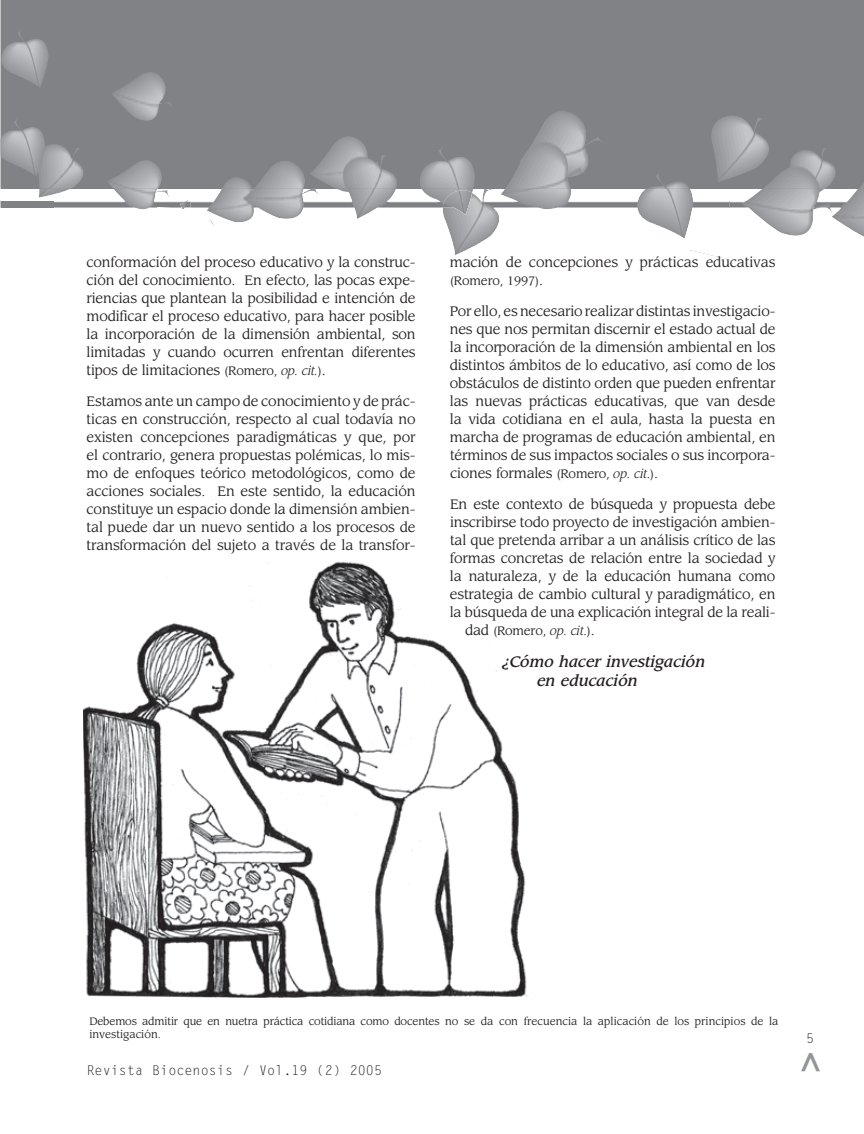
<style>
.page{position:relative;width:864px;height:1134px;background:#fff}
.page>*{position:absolute;margin:0;border:0;box-sizing:border-box;transform-origin:0 0}
.t1{font:700 36px "Leawood";color:#939598}
.t2{font:italic 500 15px/19.5px "Leawood";color:#231f20}
.t3{font:13.5px/18px "Leawood";letter-spacing:-.015em;color:#231f20;text-align:justify}
.t4{font:13.5px "Letter Gothic";color:#231f20}
.t5{font:12px "Leawood";letter-spacing:-.01em;color:#231f20}
.t6{font:10.5px/12.6px "Leawood";color:#231f20}
.s1{font-size:12px}
.s2{font-style:italic;font-size:12px}
.s3{font-size:13.5px}
.s4{font-style:italic}
</style>
<div class="page">
<div style="left:1px;top:0;width:863px;height:189px;background:#808285"></div>
<img style="left:768px;top:189px;width:96px;height:48px">
<img style="left:764px;top:148px;width:100px;height:41px">
<img style="left:717px;top:116px;width:54px;height:66px">
<img style="left:473px;top:189px;width:295px;height:58px">
<img style="left:506px;top:111px;width:183px;height:78px">
<img style="left:21px;top:189px;width:130px;height:21px">
<img style="left:109px;top:160px;width:53px;height:29px">
<img style="left:39px;top:189px;width:32px;height:9px">
<img style="left:0;top:121px;width:83px;height:68px">
<img style="left:1px;top:32px;width:170px;height:89px">
<div style="left:1px;top:202px;width:52px;height:6px;background:#808285"></div>
<img style="left:151px;top:189px;width:322px;height:66px">
<img style="left:222px;top:137px;width:253px;height:52px">
<img style="left:443px;top:190px;width:29px;height:25px">
<img style="left:152px;top:202px;width:41px;height:53px">
<svg style="left:677px;top:220px;width:111px;height:46px"></svg>
<hr style="left:0;top:0;width:1px;height:188px;background:#808285">
<img style="left:0;top:27px;width:1px;height:93px">
<img style="left:83px;top:561px;width:445px;height:437px">
<p class="t3" style="left:87px;top:254px;width:331px">con-for-ma-ción del pro-ce-so edu-ca-ti-vo y la cons-truc&shy;ción del co-no-ci-mien-to. En efec-to, las po-cas ex-pe&shy;rien-cias que plan-tean la po-si-bi-li-dad e in-ten-ción de mo-di-fi-car el pro-ce-so edu-ca-ti-vo, pa-ra ha-cer po-si-ble la in-cor-po-ra-ción de la di-men-sión am-bien-tal, son li-mi-ta-das y cuan-do ocu-rren en-fren-tan di-fe-ren-tes ti-pos de li-mi-ta-cio-nes <span class="s1">(Ro-me-ro,</span> <span class="s2">op. cit.</span><span class="s1">)</span>.</p>
<p class="t3" style="left:87px;top:392px;width:331px">Es-ta-mos an-te un cam-po de co-no-ci-mien-to y de prác&shy;ti-cas en cons-truc-ción, res-pec-to al cual to-da-vía no exis-ten con-cep- cio-nes pa-ra-dig-má-ti-cas y que, por el con-tra-rio, ge-ne-ra pro-pues-tas po-lé-mi-cas, lo mis&shy;mo de en-fo-ques teó-ri-co me-to-do-ló-gi-cos, co-mo de ac-cio-nes so-cia-les. En es-te sen-ti-do, la edu-ca-ción cons-ti-tu-ye un es-pa-cio don-de la di-men-sión am-bien&shy;tal pue-de dar un nue-vo sen-ti-do a los pro-ce-sos de trans-for-ma-ción del su-je-to a tra-vés de la trans-for-</p>
<p class="t3" style="left:450px;top:253px;width:327px">ma-ción de con-cep-cio-nes y prác-ti-cas edu-ca-ti-vas</p>
<p class="t5" style="left:450px;top:274px;width:95px">(Ro-me-ro, 1997)<span class="s3">.</span></p>
<p class="t3" style="left:450px;top:302px;width:327px">Por ello, es ne-ce-sa-rio rea-li-zar dis-tin-tas in-ves-ti-ga-cio&shy;nes que nos per-mi-tan dis-cer-nir el es-ta-do ac-tual de la in-cor-po-ra-ción de la di-men-sión am-bien-tal en los dis-tin-tos ám-bi-tos de lo edu-ca-ti-vo, así co-mo de los obs-tá-cu-los de dis-tin-to or-den que pue-den en-fren-tar las nue-vas prác-ti-cas edu-ca-ti-vas, que van des-de la vi-da co-ti-dia-na en el au-la, has-ta la pues-ta en mar-cha de pro-gra-mas de edu-ca-ción am-bien-tal, en tér-mi-nos de sus im-pac-tos so-cia-les o sus in-cor-po-ra&shy;cio-nes for-ma-les <span class="s1">(Ro-me-ro,</span> <span class="s2">op. cit</span><span class="s1">.)</span>.</p>
<p class="t3" style="left:450px;top:495px;width:327px">En es-te con-tex-to de bús-que-da y pro-pues-ta de-be ins-cri-bir-se to-do pro-yec-to de in-ves-ti-ga-ción am-bien&shy;tal que pre-ten-da arri-bar a un aná-li-sis crí-ti-co de las for-mas con-cre-tas de re-la-ción en-tre la so-cie-dad y la na-tu-ra-le-za, y de la edu-ca-ción hu-ma-na co-mo es-tra-te-gia de cam-bio cul-tu-ral y pa-ra-dig-má-ti-co, en la bús-que-da de una ex-pli-ca-ción in-te-gral de la rea-li-</p>
<p class="t5" style="left:465px;top:623px;width:131px"><span class="s3">dad</span> (Ro-me-ro, <span class="s4">op. cit</span>.)<span class="s3">.</span></p>
<p class="t2" style="left:537px;top:652px;width:169px;text-indent:-35px">¿Có-mo ha-cer in-ves- ti-ga-ción en edu-ca-c</p>
<p class="t2" style="left:614px;top:671px;width:25px">ión</p>
<p class="t6" style="left:89px;top:1015px;width:691px">De-be-mos ad-mi-tir que en nue-tra prác-ti-ca co-ti-dia-na co-mo do-cen-tes no se da con fre-cuen-cia la apli-ca-ción de los prin-ci-pios de la in-ves-ti-ga-ción.</p>
<p class="t4" style="left:87px;top:1062px;width:297px">Revista Biocenosis / Vol.19 (2) 2005</p>
<p class="t1" style="left:785px;top:1073px;width:23px;rotate:-90deg">&gt;</p>
</div>
